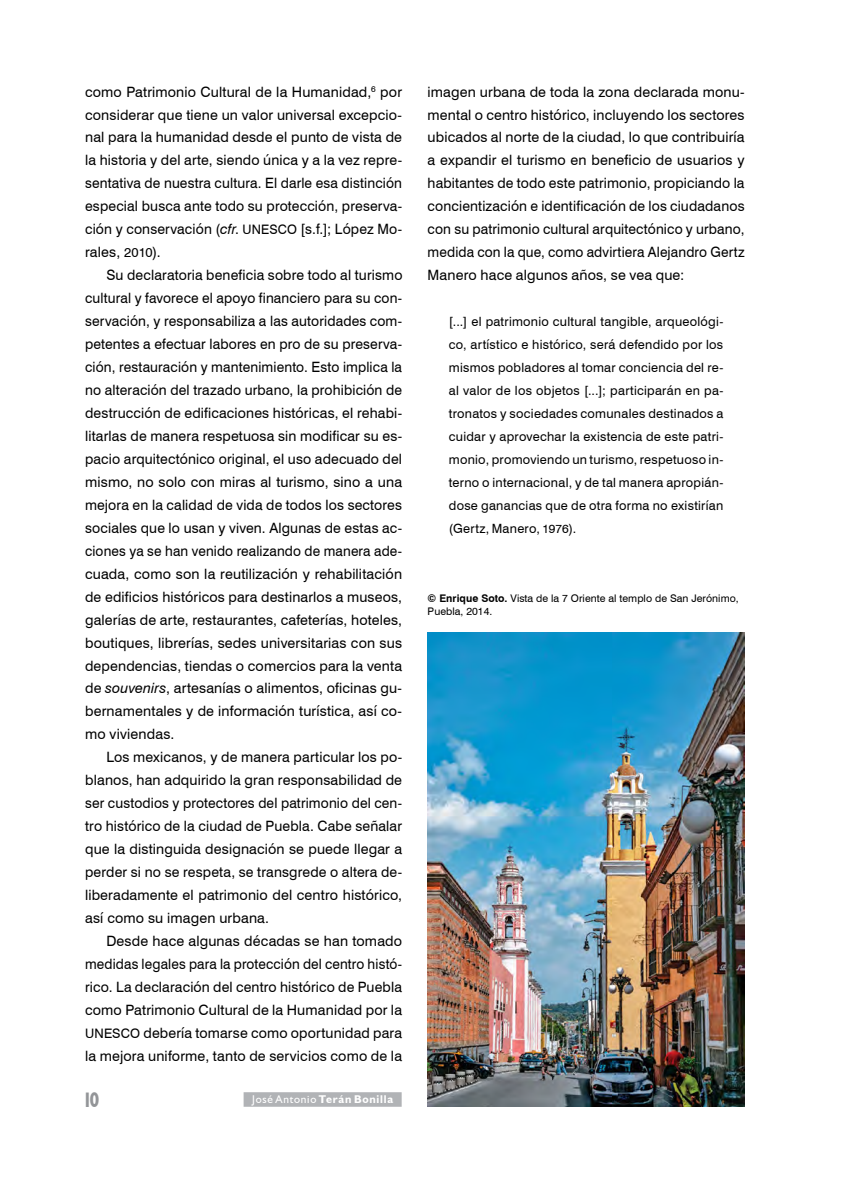
<style>
.page{position:relative;width:851px;height:1191px;background:#fff}
.page>*{position:absolute;margin:0;border:0;box-sizing:border-box;transform-origin:0 0}
.t1{font:700 condensed 21px "Humanist 521 BT Xtra";color:#939598;scale:.75 1}
.t2{font:14.25px/23px "Swiss 721 BT";letter-spacing:.01em;color:#000;text-align:justify}
.t3{font:12.75px/23px "Swiss 721 BT";letter-spacing:.02em;color:#000;text-align:justify}
.t4{font:700 11.25px "Humanist 521 BT";letter-spacing:.07em;color:#fff}
.t5{font:10.5px/12.6px "Swiss 721 BT";letter-spacing:.005em;color:#000}
.s1{font-style:italic}
.s2{font-size:13.05px}
.s3{font-weight:400}
.s4{font-size:12px}
.s5{font-weight:800}
.s6{font-weight:700}
</style>
<div class="page">
<div style="left:243px;top:1092px;width:158px;height:14px;background:#b1b3b6"></div>
<img style="left:427px;top:632px;width:317px;height:474px">
<p class="t2" style="left:85px;top:79px;width:318px">como Patrimonio Cultural de la Humanidad,<sup>6</sup> por considerar que tiene un valor universal excepcio&shy;nal para la humanidad desde el punto de vista de la historia y del arte, siendo única y a la vez repre&shy;sentativa de nuestra cultura. El darle esa distinción especial busca ante todo su protección, preserva&shy;ción y conservación (<span class="s1">cfr</span>. <span class="s2">UNESCO</span> [s.f.]; López Mo&shy;rales, <span class="s2">2010</span>).</p>
<p class="t2" style="left:85px;top:263px;width:319px;text-indent:21px">Su declaratoria beneficia sobre todo al turismo cultural y favorece el apoyo financiero para su con&shy;servación, y responsabiliza a las autoridades com&shy;petentes a efectuar labores en pro de su preserva&shy;ción, restauración y mantenimiento. Esto implica la no alteración del trazado urbano, la prohibición de destrucción de edificaciones históricas, el rehabi&shy;litarlas de manera respetuosa sin modificar su es&shy;pacio arquitectónico original, el uso adecuado del mismo, no solo con miras al turismo, sino a una mejora en la calidad de vida de todos los sectores sociales que lo usan y viven. Algunas de estas ac&shy;ciones ya se han venido realizando de manera ade&shy;cuada, como son la reutilización y rehabilitación de edificios históricos para destinarlos a museos, galerías de arte, restaurantes, cafeterías, hoteles, boutiques, librerías, sedes universitarias con sus dependencias, tiendas o comercios para la venta de <span class="s1">souvenirs</span>, artesanías o alimentos, oficinas gu&shy;bernamentales y de información turística, así co&shy;mo viviendas.</p>
<p class="t2" style="left:85px;top:745px;width:318px;text-indent:21px">Los mexicanos, y de manera particular los po&shy;blanos, han adquirido la gran responsabilidad de ser custodios y protectores del patrimonio del cen&shy;tro histórico de la ciudad de Puebla. Cabe señalar que la distinguida designación se puede llegar a perder si no se respeta, se transgrede o altera de&shy;liberadamente el patrimonio del centro histórico, así como su imagen urbana.</p>
<p class="t2" style="left:85px;top:929px;width:318px;text-indent:21px">Desde hace algunas décadas se han tomado medidas legales para la protección del centro histó&shy;rico. La declaración del centro histórico de Puebla como Patrimonio Cultural de la Humanidad por la <span class="s2">UNESCO</span> debería tomarse como oportunidad para la mejora uniforme, tanto de servicios como de la</p>
<h1 class="t1" style="left:85px;top:1086px;width:20px">10</h1>
<p class="t4" style="left:252px;top:1092px;width:143px"><span class="s3">José Antonio</span> Terán Bonilla</p>
<p class="t2" style="left:427px;top:79px;width:318px">imagen urbana de toda la zona declarada monu&shy;mental o centro histórico, incluyendo los sectores ubicados al norte de la ciudad, lo que contribuiría a expandir el turismo en beneficio de usuarios y habitantes de todo este patrimonio, propiciando la concientización e identificación de los ciudadanos con su patrimonio cultural arquitectónico y urbano, medida con la que, como advirtiera Alejandro Gertz Manero hace algunos años, se vea que:</p>
<p class="t3" style="left:449px;top:310px;width:276px">[...] el patrimonio cultural tangible, arqueológi&shy;co, artístico e histórico, será defendido por los mismos pobladores al tomar conciencia del re&shy;al valor de los objetos [...]; participarán en pa&shy;tronatos y sociedades comunales destinados a cuidar y aprovechar la existencia de este patri&shy;monio, promoviendo un turismo, respetuoso in&shy;terno o internacional, y de tal manera apropián&shy;dose ganancias que de otra forma no existirían (Gertz, Manero, <span class="s4">1976</span>).</p>
<p class="t5" style="left:427px;top:592px;width:312px"><span class="s5">©</span> <span class="s6">Enrique Soto.</span> Vista de la 7 Oriente al templo de San Jerónimo,<br>Puebla, 2014.</p>
</div>
